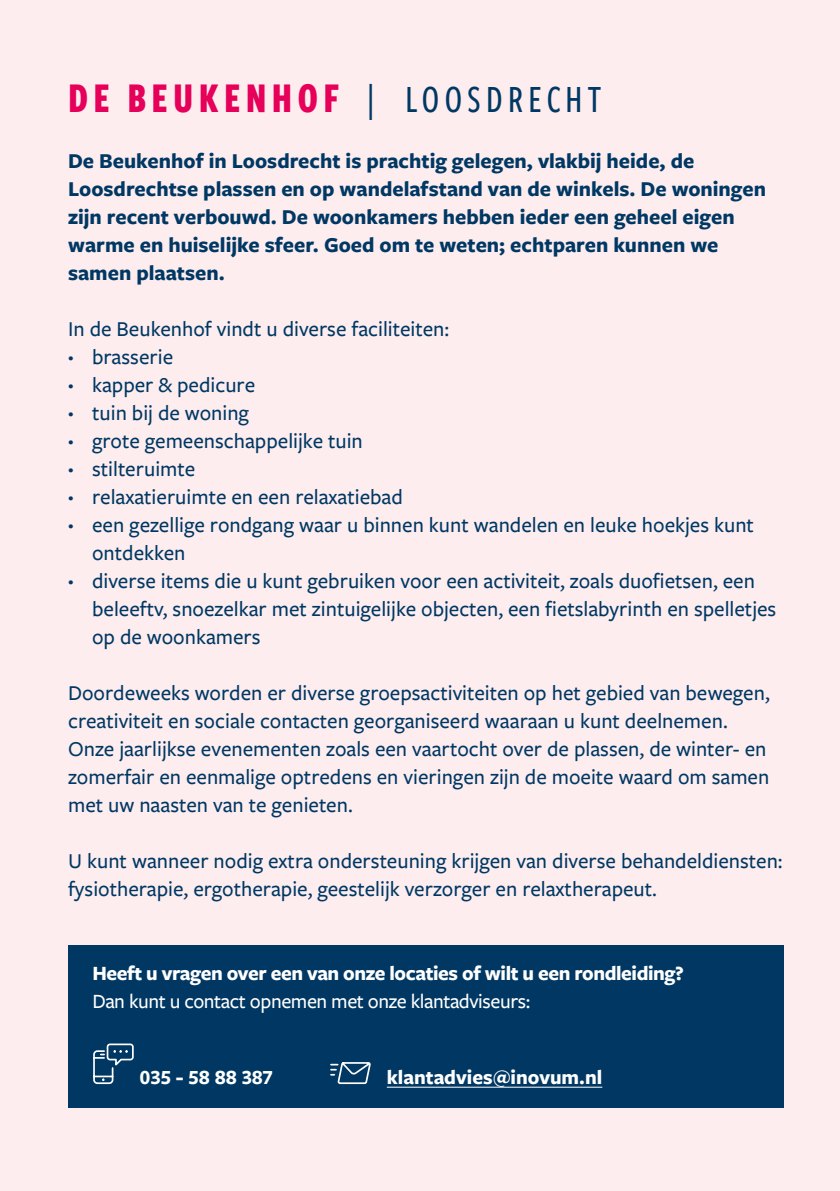
<style>
.page{position:relative;width:840px;height:1191px;background:#fff}
.page>*{position:absolute;margin:0;border:0;box-sizing:border-box;transform-origin:0 0}
.t1{font:700 44px "Freight Sans Cmp Pro";letter-spacing:.12em;color:#e60059}
.t2{font:500 22px/28px "Freight Sans Pro";color:#003863}
.t3{font:700 22px/28px "Freight Sans Pro";color:#003863}
.t4{font:700 21px "Freight Sans Pro";letter-spacing:-.02em;color:#fff}
.t5{font:500 21px "Freight Sans Pro";letter-spacing:-.02em;color:#fff}
.t6{font:700 21px "Freight Sans Pro";color:#fff}
.s1{font-weight:500;font-size:40px;color:#003863}
.s2{font-weight:700}
</style>
<div class="page">
<div style="left:0;top:0;width:839px;height:1191px;background:#fdedef"></div>
<div style="left:68px;top:945px;width:714px;height:162px;background:#003863"></div>
<svg style="left:330px;top:1062px;width:41px;height:22px"></svg>
<svg style="left:93px;top:1043px;width:41px;height:41px"></svg>
<hr style="left:386px;top:1086px;width:216px;height:1px;background:#fff">
<h1 class="t1" style="left:68px;top:67px;width:534px">DE BEUKENHOF <span class="s1">| LOOSDRECHT</span></h1>
<p class="t3" style="left:68px;top:146px;width:699px">De Beukenhof in Loosdrecht is prachtig gelegen, vlakbij heide, de Loosdrechtse plassen en op wandelafstand van de winkels. De woningen zijn recent verbouwd. De woonkamers hebben ieder een geheel eigen warme en huiselijke sfeer. Goed om te weten; echtparen kunnen we samen plaatsen.</p>
<p class="t2" style="left:68px;top:314px;width:382px">In de Beukenhof vindt u diverse faciliteiten:</p>
<p class="t2" style="left:68px;top:342px;width:106px"><span class="s2">·</span> brasserie</p>
<p class="t2" style="left:68px;top:370px;width:188px"><span class="s2">·</span> kapper &amp; pedicure</p>
<p class="t2" style="left:68px;top:398px;width:182px"><span class="s2">·</span> tuin bij de woning</p>
<p class="t2" style="left:68px;top:426px;width:296px"><span class="s2">·</span> grote gemeenschappelijke tuin</p>
<p class="t2" style="left:68px;top:454px;width:129px"><span class="s2">·</span> stilteruimte</p>
<p class="t2" style="left:68px;top:482px;width:336px"><span class="s2">·</span> relaxatieruimte en een relaxatiebad</p>
<p class="t2" style="left:68px;top:510px;width:687px"><span class="s2">·</span> een gezellige rondgang waar u binnen kunt wandelen en leuke hoekjes kunt</p>
<p class="t2" style="left:92px;top:538px;width:95px">ontdekken</p>
<p class="t2" style="left:68px;top:566px;width:688px"><span class="s2">·</span> diverse items die u kunt gebruiken voor een activiteit, zoals duofietsen, een</p>
<p class="t2" style="left:92px;top:594px;width:685px">beleeftv, snoezelkar met zintuigelijke objecten, een fietslabyrinth en spelletjes</p>
<p class="t2" style="left:92px;top:622px;width:170px">op de woonkamers</p>
<p class="t2" style="left:68px;top:678px;width:702px">Doordeweeks worden er diverse groepsactiviteiten op het gebied van bewegen, creativiteit en sociale contacten georganiseerd waaraan u kunt deelnemen.<br>Onze jaarlijkse evenementen zoals een vaartocht over de plassen, de winter- en zomerfair en eenmalige optredens en vieringen zijn de moeite waard om samen met uw naasten van te genieten.</p>
<p class="t2" style="left:68px;top:846px;width:715px">U kunt wanneer nodig extra ondersteuning krijgen van diverse behandeldiensten: fysiotherapie, ergotherapie, geestelijk verzorger en relaxtherapeut.</p>
<p class="t4" style="left:92px;top:959px;width:592px">Heeft u vragen over een van onze locaties of wilt u een rondleiding?</p>
<p class="t5" style="left:92px;top:987px;width:439px">Dan kunt u contact opnemen met onze klantadviseurs:</p>
<p class="t4" style="left:140px;top:1063px;width:134px">035 - 58 88 387</p>
<p class="t6" style="left:386px;top:1063px;width:217px">klantadvies@inovum.nl</p>
</div>
